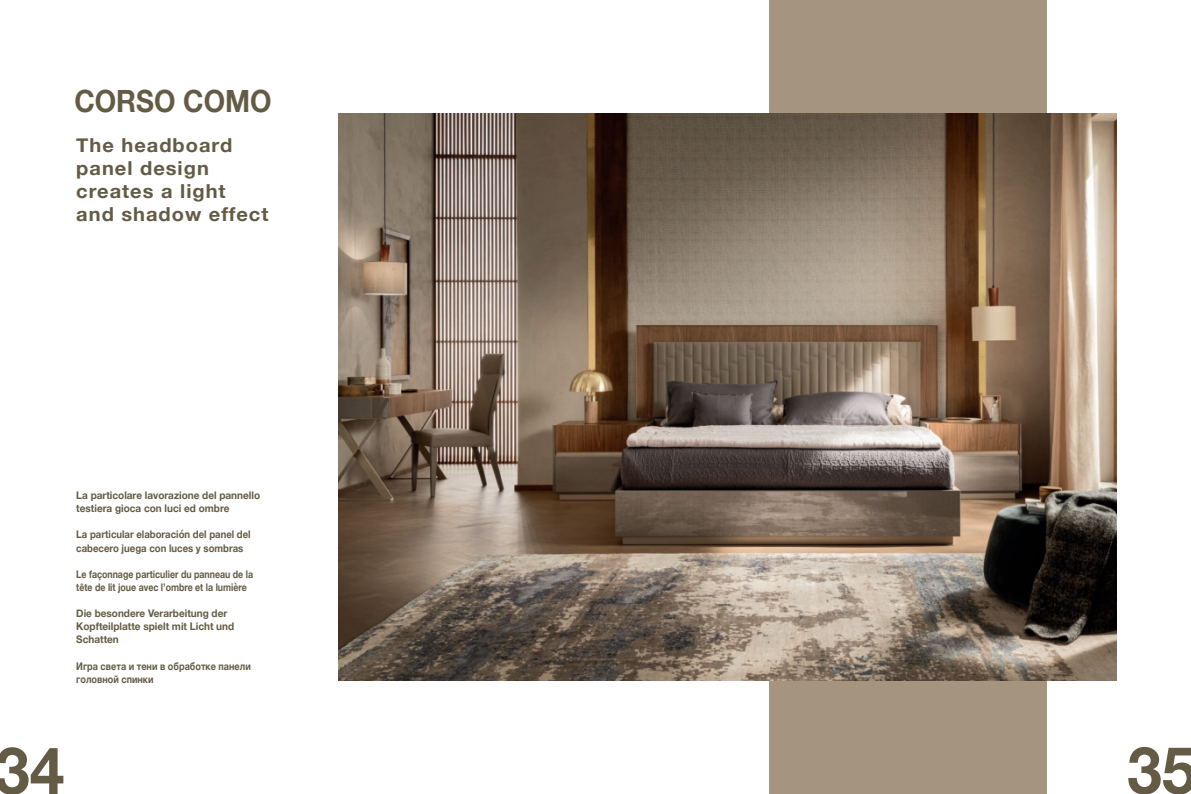
<style>
.page{position:relative;width:1191px;height:794px;background:#fff}
.page>*{position:absolute;margin:0;border:0;box-sizing:border-box;transform-origin:0 0}
.t1{font:700 65.62px "Helvetica Neue";color:#645b45;scale:.95 1}
.t2{font:700 30.62px "Helvetica Neue";color:#645b45;scale:.9 1}
.t3{font:700 19.25px/23.1px "Helvetica Neue";letter-spacing:.05em;color:#645b45;scale:1.04 1}
.t4{font:700 10.5px/13.1px "Helvetica Neue";color:#645b45;scale:.95 1}
.t5{font:700 10.5px/13.1px "Helvetica Neue";color:#645b45;scale:.84 1}
.t6{font:700 10.5px/13.1px "Helvetica Neue";color:#645b45;scale:.91 1}
.t7{font:700 10.5px/13.1px "Helvetica Neue";color:#645b45;scale:.87 1}
</style>
<div class="page">
<div style="left:769px;top:0;width:277px;height:794px;background:#a5957f"></div>
<img style="left:339px;top:113px;width:777px;height:567px">
<h2 class="t2" style="left:74px;top:77px;width:220px">CORSO COMO</h2>
<h3 class="t3" style="left:76px;top:134px;width:186px">The headboard panel design creates a light<br>and shadow effect</h3>
<p class="t4" style="left:76px;top:489px;width:195px">La particolare lavorazione del pannello testiera gioca con luci ed ombre</p>
<p class="t6" style="left:76px;top:528px;width:193px">La particular elaboración del panel del cabecero juega con luces y sombras</p>
<p class="t5" style="left:76px;top:568px;width:212px">Le façonnage particulier du panneau de la tête de lit joue avec l’ombre et la lumière</p>
<p class="t4" style="left:76px;top:607px;width:168px">Die besondere Verarbeitung der<br>Kopfteilplatte spielt mit Licht und<br>Schatten</p>
<p class="t7" style="left:76px;top:659px;width:202px">Игра света и тени в обработке панели головной спинки</p>
<h1 class="t1" style="left:-5px;top:719px;width:74px">34</h1>
<h1 class="t1" style="left:1127px;top:719px;width:74px">35</h1>
</div>
